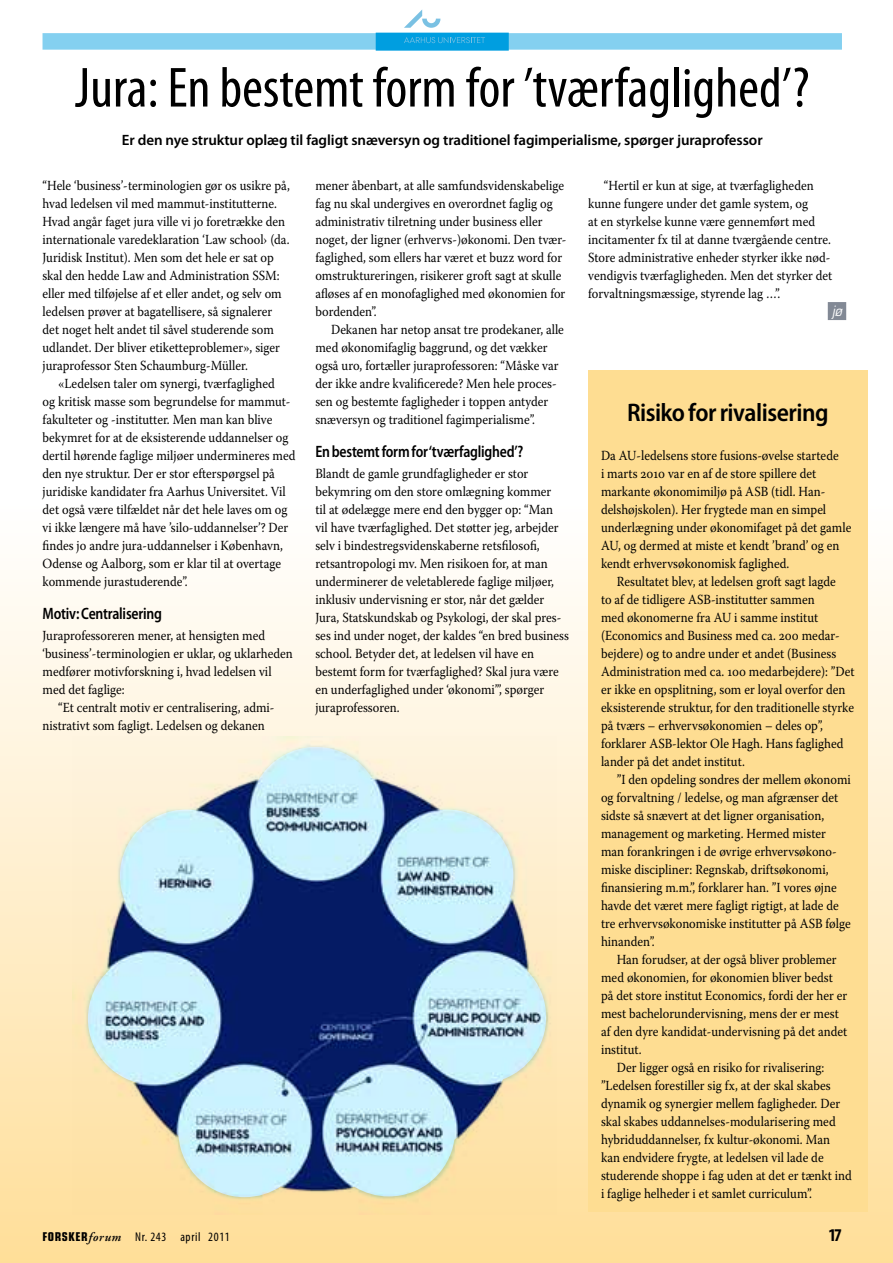
<style>
.page{position:relative;width:893px;height:1263px;background:#fff}
.page>*{position:absolute;margin:0;border:0;box-sizing:border-box;transform-origin:0 0}
.t1{font:condensed 57px "Myriad Pro";color:#000}
.t2{font:600 semi-condensed 25.5px "Myriad Pro";letter-spacing:-.02em;color:#000}
.t3{font:700 condensed 18px "Myriad Pro";color:#000}
.t4{font:600 semi-condensed 16.5px "Myriad Pro";letter-spacing:-.015em;color:#000;scale:.9 1}
.t5{font:600 15px "Myriad Pro";letter-spacing:-.005em;color:#000}
.t6{font:13.8px/18px "Warnock Pro";color:#000;scale:.9 1}
.t7{font:italic 13.8px "Eurostile LT Std";color:#fff;scale:.9 1}
.t8{font:condensed 12.75px "Myriad Pro";letter-spacing:.05em;color:#000}
.s1{font-family:"Eurostile LT Std";font-weight:700;font-size:12.15px}
.s2{font-family:"Adobe Garamond Pro";font-weight:600;font-style:italic;font-stretch:normal}
</style>
<div class="page">
<div style="left:0;top:496px;width:893px;height:767px;background:linear-gradient(to bottom,#fff,#ffdf9a)"></div>
<div style="left:588px;top:370px;width:279px;height:841px;background:#fedd92"></div>
<img style="left:73px;top:736px;width:483px;height:478px">
<div style="left:828px;top:302px;width:18px;height:18px;background:#828995"></div>
<div style="left:43px;top:33px;width:799px;height:17px;background:#84d0f0"></div>
<div style="left:376px;top:33px;width:133px;height:18px;background:#009ee0"></div>
<svg style="left:404px;top:9px;width:36px;height:19px"></svg>
<svg style="left:404px;top:37px;width:81px;height:6px"></svg>
<h1 class="t1" style="left:75px;top:53px;width:736px">Jura: En bestemt form for ’tværfaglighed’?</h1>
<p class="t5" style="left:122px;top:130px;width:642px">Er den nye struktur oplæg til fagligt snæversyn og traditionel fagimperialisme, spørger juraprofessor</p>
<p class="t6" style="left:43px;top:176px;width:276px">“Hele ‘business’-terminologien gør os usikre på, hvad ledelsen vil med mammut-institutterne.<br>Hvad angår faget jura ville vi jo foretrække den internationale varedeklaration ‘Law school› (da.<br>Juridisk Institut). Men som det hele er sat op skal den hedde Law and Administration SSM: eller med tilføjelse af et eller andet, og selv om ledelsen prøver at bagatellisere, så signalerer det noget helt andet til såvel studerende som udlandet. Der bliver etiketteproblemer», siger juraprofessor Sten Schaumburg-Müller.</p>
<p class="t6" style="left:43px;top:374px;width:283px;text-indent:16px">«Ledelsen taler om synergi, tværfaglighed<br>og kritisk masse som begrundelse for mammut&shy;fakulteter og -institutter. Men man kan blive bekymret for at de eksisterende uddannelser og dertil hørende faglige miljøer undermineres med den nye struktur. Der er stor efterspørgsel på juridiske kandidater fra Aarhus Universitet. Vil det også være tilfældet når det hele laves om og vi ikke længere må have ’silo-uddannelser’? Der findes jo andre jura-uddannelser i København, Odense og Aalborg, som er klar til at overtage kommende jurastuderende”.</p>
<p class="t4" style="left:43px;top:603px;width:134px">Motiv: Centralisering</p>
<p class="t6" style="left:43px;top:626px;width:280px">Juraprofessoreren mener, at hensigten med ‘business’-terminologien er uklar, og uklarheden medfører motivforskning i, hvad ledelsen vil med det faglige:</p>
<p class="t6" style="left:43px;top:698px;width:259px;text-indent:16px">“Et centralt motiv er centralisering, admi&shy;nistrativt som fagligt. Ledelsen og dekanen</p>
<p class="t6" style="left:315px;top:176px;width:280px">mener åbenbart, at alle samfundsvidenskabelige fag nu skal undergives en overordnet faglig og administrativ tilretning under business eller noget, der ligner (erhvervs-)økonomi. Den tvær&shy;faglighed, som ellers har været et buzz word for omstruktureringen, risikerer groft sagt at skulle afløses af en monofaglighed med økonomien for bordenden”.</p>
<p class="t6" style="left:315px;top:320px;width:278px;text-indent:16px">Dekanen har netop ansat tre prodekaner, alle med økonomifaglig baggrund, og det vækker også uro, fortæller juraprofessoren: “Måske var der ikke andre kvalificerede? Men hele proces&shy;sen og bestemte fagligheder i toppen antyder snæversyn og traditionel fagimperialisme”.</p>
<p class="t4" style="left:315px;top:441px;width:233px">En bestemt form for ‘tværfaglighed’?</p>
<p class="t6" style="left:315px;top:464px;width:283px">Blandt de gamle grundfagligheder er stor bekymring om den store omlægning kommer<br>til at ødelægge mere end den bygger op: “Man vil have tværfaglighed. Det støtter jeg, arbejder selv i bindestregsvidenskaberne retsfilosofi, retsantropologi mv. Men risikoen for, at man underminerer de veletablerede faglige miljøer, inklusiv undervisning er stor, når det gælder Jura, Statskundskab og Psykologi, der skal pres&shy;ses ind under noget, der kaldes “en bred business school. Betyder det, at ledelsen vil have en bestemt form for tværfaglighed? Skal jura være en underfaglighed under ‘økonomi’”, spørger juraprofessoren.</p>
<p class="t6" style="left:588px;top:176px;width:273px;text-indent:16px">“Hertil er kun at sige, at tværfagligheden kunne fungere under det gamle system, og<br>at en styrkelse kunne være gennemført med incitamenter fx til at danne tværgående centre.<br>Store administrative enheder styrker ikke nød&shy;vendigvis tværfagligheden. Men det styrker det forvaltningsmæssige, styrende lag …”.</p>
<p class="t7" style="left:832px;top:302px;width:13px">jø</p>
<h2 class="t2" style="left:627px;top:396px;width:203px">Risiko for rivalisering</h2>
<p class="t6" style="left:601px;top:446px;width:280px">Da AU-ledelsens store fusions-øvelse startede<br>i marts 2010 var en af de store spillere det markante økonomimiljø på ASB (tidl. Han&shy;delshøjskolen). Her frygtede man en simpel underlægning under økonomifaget på det gamle AU, og dermed at miste et kendt ’brand’ og en kendt erhvervsøkonomisk faglighed.</p>
<p class="t6" style="left:601px;top:572px;width:283px;text-indent:16px">Resultatet blev, at ledelsen groft sagt lagde<br>to af de tidligere ASB-institutter sammen<br>med økonomerne fra AU i samme institut (Economics and Business med ca. 200 medar&shy;bejdere) og to andre under et andet (Business Administration med ca. 100 medarbejdere): ”Det er ikke en opsplitning, som er loyal overfor den eksisterende struktur, for den traditionelle styrke på tværs – erhvervsøkonomien – deles op”, forklarer ASB-lektor Ole Hagh. Hans faglighed lander på det andet institut.</p>
<p class="t6" style="left:601px;top:770px;width:279px;text-indent:16px">”I den opdeling sondres der mellem økonomi og forvaltning / ledelse, og man afgrænser det sidste så snævert at det ligner organisation, management og marketing. Hermed mister man forankringen i de øvrige erhvervsøkono&shy;miske discipliner: Regnskab, driftsøkonomi, finansiering m.m.”, forklarer han. ”I vores øjne havde det været mere fagligt rigtigt, at lade de tre erhvervsøkonomiske institutter på ASB følge hinanden”.</p>
<p class="t6" style="left:617px;top:950px;width:246px">Han forudser, at der også bliver problemer</p>
<p class="t6" style="left:601px;top:968px;width:259px">med økonomien, for økonomien bliver bedst</p>
<p class="t6" style="left:601px;top:986px;width:275px">på det store institut Economics, fordi der her er</p>
<p class="t6" style="left:601px;top:1004px;width:266px">mest bachelorundervisning, mens der er mest</p>
<p class="t6" style="left:601px;top:1022px;width:275px">af den dyre kandidat-undervisning på det andet</p>
<p class="t6" style="left:601px;top:1040px;width:47px">institut.</p>
<p class="t6" style="left:617px;top:1058px;width:232px">Der ligger også en risiko for rivalisering:</p>
<p class="t6" style="left:601px;top:1076px;width:257px">”Ledelsen forestiller sig fx, at der skal skabes</p>
<p class="t6" style="left:601px;top:1094px;width:267px">dynamik og synergier mellem fagligheder. Der</p>
<p class="t6" style="left:601px;top:1112px;width:262px">skal skabes uddannelses-modularisering med</p>
<p class="t6" style="left:601px;top:1130px;width:256px">hybriduddannelser, fx kultur-økonomi. Man</p>
<p class="t6" style="left:601px;top:1148px;width:249px">kan endvidere frygte, at ledelsen vil lade de</p>
<p class="t6" style="left:601px;top:1166px;width:280px">studerende shoppe i fag uden at det er tænkt ind</p>
<p class="t6" style="left:601px;top:1184px;width:236px">i faglige helheder i et samlet curriculum”.</p>
<p class="t8" style="left:43px;top:1229px;width:189px"><span class="s1">FORSKER</span><span class="s2">forum</span> Nr. 243 april 2011</p>
<h3 class="t3" style="left:828px;top:1224px;width:15px">17</h3>
</div>
